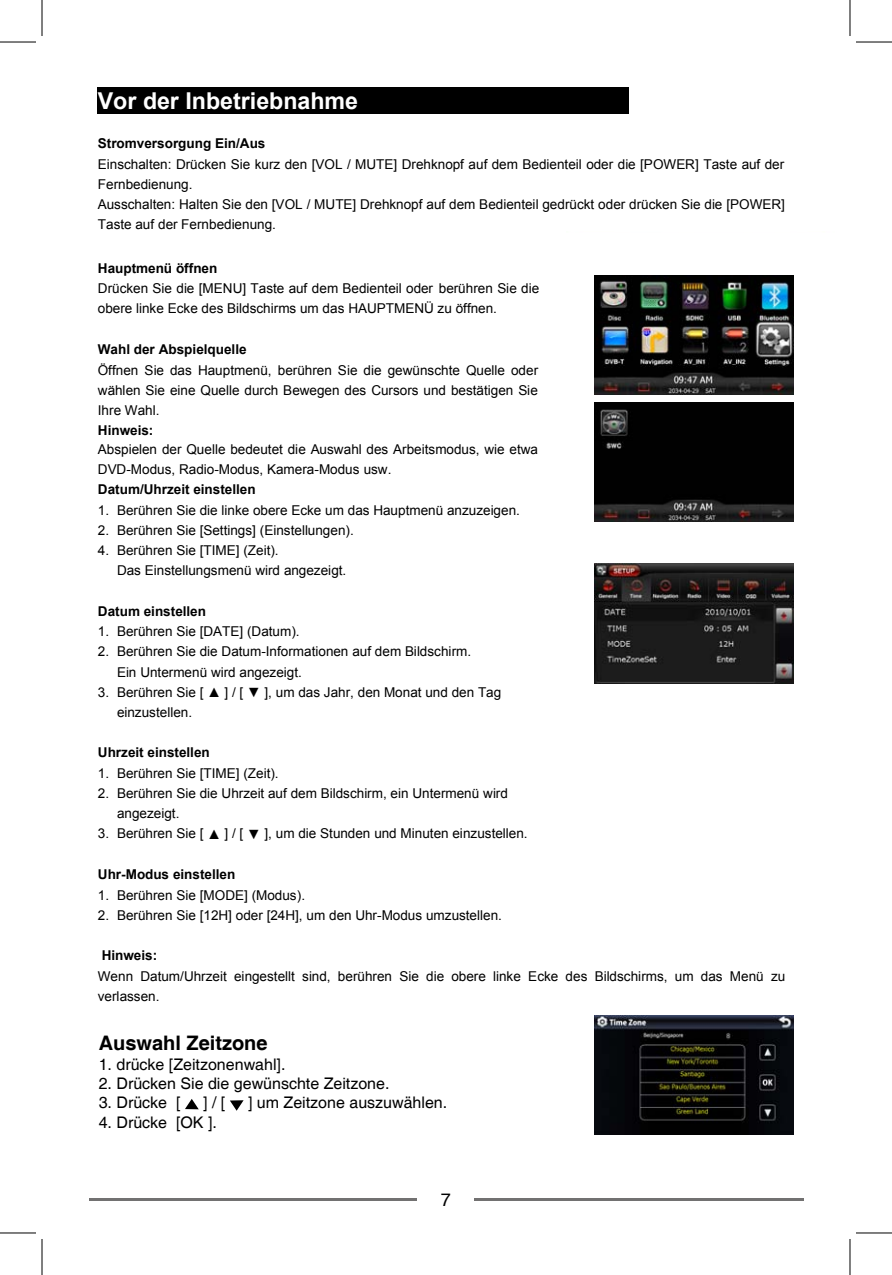
<style>
.page{position:relative;width:892px;height:1275px;background:#fff}
.page>*{position:absolute;margin:0;border:0;box-sizing:border-box;transform-origin:0 0}
.t1{font:700 23.2px "Arial";letter-spacing:-.005em;color:#fff}
.t2{font:20.4px "Arial";color:#000}
.t3{font:700 20px "Helvetica";color:#000}
.t4{font:18px "Helvetica";color:#000}
.t5{font:16px "Helvetica";color:#000}
.t6{font:13.6px/20.2px "Arial";color:#000}
.t7{font:700 13.6px "Arial";color:#000}
</style>
<div class="page">
<hr style="left:89px;top:1198px;width:714px;height:3px;background:#727171">
<div style="left:418px;top:1182px;width:56px;height:34px;background:#fff"></div>
<div style="left:98px;top:87px;width:531px;height:27px;background:#000"></div>
<img style="left:595px;top:564px;width:198px;height:119px">
<img style="left:595px;top:1015px;width:198px;height:119px">
<img style="left:595px;top:403px;width:198px;height:119px">
<img style="left:595px;top:276px;width:198px;height:119px">
<svg style="left:185px;top:1099px;width:14px;height:10px"></svg>
<svg style="left:230px;top:1100px;width:14px;height:10px"></svg>
<hr style="left:0;top:42px;width:36px;height:1px;background:#000">
<hr style="left:856px;top:42px;width:36px;height:1px;background:#000">
<hr style="left:0;top:1232px;width:36px;height:1px;background:#000">
<hr style="left:856px;top:1232px;width:36px;height:1px;background:#000">
<hr style="left:42px;top:0;width:1px;height:36px;background:#000">
<hr style="left:42px;top:1239px;width:1px;height:36px;background:#000">
<hr style="left:850px;top:0;width:1px;height:36px;background:#000">
<hr style="left:850px;top:1239px;width:1px;height:36px;background:#000">
<h1 class="t1" style="left:98px;top:92px;width:262px">Vor der Inbetriebnahme</h1>
<p class="t7" style="left:98px;top:135px;width:169px">Stromversorgung Ein/Aus</p>
<p class="t6" style="left:98px;top:154px;width:689px">Einschalten: Drücken Sie kurz den [VOL / MUTE] Drehknopf auf dem Bedienteil oder die [POWER] Taste auf der Fernbedienung.<br>Ausschalten: Halten Sie den [VOL / MUTE] Drehknopf auf dem Bedienteil gedrückt oder drücken Sie die [POWER] Taste auf der Fernbedienung.</p>
<p class="t7" style="left:98px;top:259px;width:121px">Hauptmenü öffnen</p>
<p class="t6" style="left:98px;top:278px;width:443px">Drücken Sie die [MENU] Taste auf dem Bedienteil oder berühren Sie die obere linke Ecke des Bildschirms um das HAUPTMENÜ zu öffnen.</p>
<p class="t7" style="left:98px;top:340px;width:150px">Wahl der Abspielquelle</p>
<p class="t6" style="left:98px;top:360px;width:442px;text-align:justify">Öffnen Sie das Hauptmenü, berühren Sie die gewünschte Quelle oder wählen Sie eine Quelle durch Bewegen des Cursors und bestätigen Sie Ihre Wahl.</p>
<p class="t7" style="left:98px;top:425px;width:57px">Hinweis:</p>
<p class="t6" style="left:98px;top:439px;width:442px">Abspielen der Quelle bedeutet die Auswahl des Arbeitsmodus, wie etwa<br>DVD-Modus, Radio-Modus, Kamera-Modus usw.</p>
<p class="t7" style="left:98px;top:480px;width:159px">Datum/Uhrzeit einstellen</p>
<p class="t6" style="left:98px;top:500px;width:424px">1. Berühren Sie die linke obere Ecke um das Hauptmenü anzuzeigen.</p>
<p class="t6" style="left:98px;top:520px;width:257px">2. Berühren Sie [Settings] (Einstellungen).</p>
<p class="t6" style="left:117px;top:540px;width:231px;text-indent:-19px">4. Berühren Sie [TIME] (Zeit).<br>Das Einstellungsmenü wird angezeigt.</p>
<p class="t7" style="left:98px;top:602px;width:110px">Datum einstellen</p>
<p class="t6" style="left:98px;top:621px;width:203px">1. Berühren Sie [DATE] (Datum).</p>
<p class="t6" style="left:117px;top:641px;width:356px;text-indent:-19px">2. Berühren Sie die Datum-Informationen auf dem Bildschirm.<br>Ein Untermenü wird angezeigt.</p>
<p class="t6" style="left:117px;top:682px;width:386px;text-indent:-19px">3. Berühren Sie [ ▲ ] / [ ▼ ], um das Jahr, den Monat und den Tag einzustellen.</p>
<p class="t7" style="left:98px;top:743px;width:114px">Uhrzeit einstellen</p>
<p class="t6" style="left:98px;top:763px;width:182px">1. Berühren Sie [TIME] (Zeit).</p>
<p class="t6" style="left:117px;top:783px;width:392px;text-indent:-19px">2. Berühren Sie die Uhrzeit auf dem Bildschirm, ein Untermenü wird angezeigt.</p>
<p class="t6" style="left:98px;top:823px;width:431px">3. Berühren Sie [ ▲ ] / [ ▼ ], um die Stunden und Minuten einzustellen.</p>
<p class="t7" style="left:98px;top:865px;width:139px">Uhr-Modus einstellen</p>
<p class="t6" style="left:98px;top:885px;width:209px">1. Berühren Sie [MODE] (Modus).</p>
<p class="t6" style="left:98px;top:905px;width:406px">2. Berühren Sie [12H] oder [24H], um den Uhr-Modus umzustellen.</p>
<p class="t7" style="left:102px;top:946px;width:57px">Hinweis:</p>
<p class="t6" style="left:98px;top:966px;width:689px">Wenn Datum/Uhrzeit eingestellt sind, berühren Sie die obere linke Ecke des Bildschirms, um das Menü zu verlassen.</p>
<h3 class="t3" style="left:99px;top:1030px;width:170px">Auswahl Zeitzone</h3>
<p class="t5" style="left:99px;top:1055px;width:188px">1. drücke [Zeitzonenwahl].</p>
<p class="t5" style="left:99px;top:1074px;width:292px">2. Drücken Sie die gewünschte Zeitzone.</p>
<p class="t5" style="left:99px;top:1093px;width:83px">3. Drücke [</p>
<p class="t5" style="left:203px;top:1093px;width:24px">] / [</p>
<p class="t5" style="left:248px;top:1093px;width:201px">] um Zeitzone auszuwählen.</p>
<p class="t5" style="left:99px;top:1112px;width:120px">4. Drücke [OK ].</p>
<h2 class="t2" style="left:436px;top:1183px;width:13px">7</h2>
<h3 class="t4" style="left:441px;top:1188px;width:12px">7</h3>
</div>
